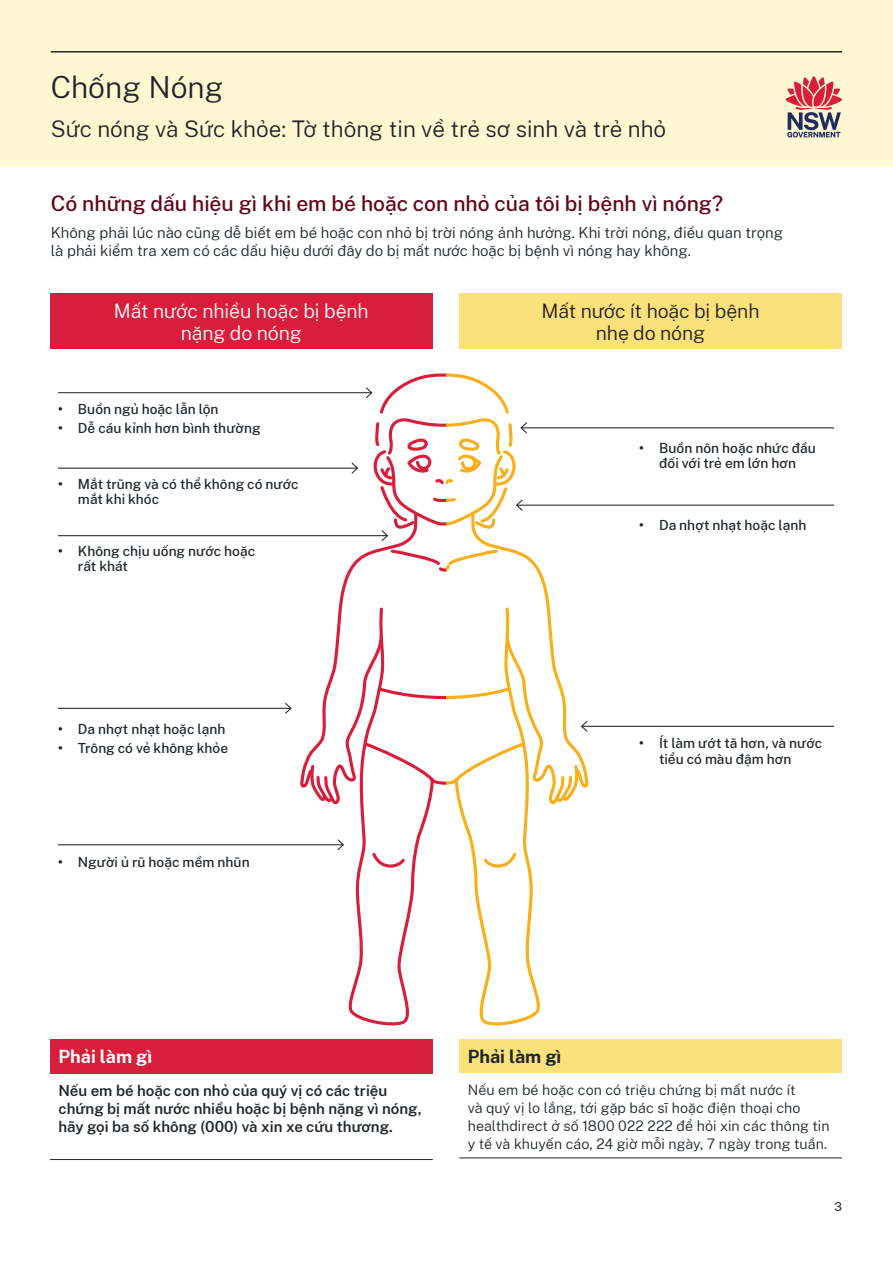
<style>
.page{position:relative;width:893px;height:1263px;background:#fff}
.page>*{position:absolute;margin:0;border:0;box-sizing:border-box;transform-origin:0 0}
.t1{font:300 30px "Public Sans NSW";color:#1f2529}
.t2{font:300 22.5px "Public Sans NSW";color:#1f2529}
.t3{font:500 21px "Public Sans";color:#62041a}
.t4{font:300 19.5px/22.5px "Public Sans NSW";letter-spacing:-.005em;color:#fff;text-align:center}
.t5{font:300 19.5px/22.5px "Public Sans NSW";letter-spacing:-.005em;color:#231f20;text-align:center}
.t6{font:700 18px "Public Sans NSW";color:#1f2529}
.t7{font:700 18px "Public Sans NSW";color:#fff}
.t8{font:300 15px/18px "Public Sans NSW";color:#1f2529}
.t9{font:600 15px/18px "Public Sans NSW";color:#1f2529}
.t10{font:300 14.25px/18px "Public Sans NSW";letter-spacing:.005em;color:#1f2529}
.t11{font:500 13.8px/15.3px "Public Sans NSW";color:#1f2529}
.t12{font:12px "Public Sans NSW";color:#1f2529}
.s1{font-family:"Public Sans";font-weight:700}
</style>
<div class="page">
<div style="left:0;top:0;width:893px;height:166px;background:#fef7d1"></div>
<svg style="left:786px;top:76px;width:56px;height:61px"></svg>
<hr style="left:51px;top:51px;width:791px;height:2px;background:#1f2529">
<hr style="left:58px;top:392px;width:314px;height:1px;background:#1f2529">
<hr style="left:58px;top:468px;width:299px;height:1px;background:#1f2529">
<hr style="left:58px;top:535px;width:329px;height:1px;background:#1f2529">
<hr style="left:58px;top:708px;width:233px;height:1px;background:#1f2529">
<svg style="left:284px;top:702px;width:8px;height:12px"></svg>
<hr style="left:58px;top:844px;width:285px;height:1px;background:#1f2529">
<hr style="left:521px;top:427px;width:313px;height:1px;background:#1f2529">
<hr style="left:517px;top:505px;width:317px;height:1px;background:#1f2529">
<hr style="left:582px;top:726px;width:252px;height:1px;background:#1f2529">
<svg style="left:300px;top:373px;width:289px;height:653px"></svg>
<div style="left:50px;top:294px;width:383px;height:55px;background:#d91e3b"></div>
<div style="left:459px;top:294px;width:383px;height:55px;background:#fbe17a"></div>
<div style="left:459px;top:1039px;width:383px;height:34px;background:#fbe17a"></div>
<hr style="left:459px;top:1157px;width:383px;height:1px;background:#1f2529">
<div style="left:50px;top:1039px;width:383px;height:34px;background:#d91e3b"></div>
<hr style="left:50px;top:1159px;width:383px;height:1px;background:#1f2529">
<h1 class="t1" style="left:51px;top:65px;width:174px">Chống Nóng</h1>
<h2 class="t2" style="left:51px;top:113px;width:617px">Sức nóng và Sức khỏe: Tờ thông tin về trẻ sơ sinh và trẻ nhỏ</h2>
<h3 class="t3" style="left:51px;top:189px;width:674px">Có những dấu hiệu gì khi em bé hoặc con nhỏ của tôi bị bệnh vì nóng?</h3>
<p class="t8" style="left:51px;top:222px;width:734px">Không phải lúc nào cũng dễ biết em bé hoặc con nhỏ bị trời nóng ảnh hưởng. Khi trời nóng, điều quan trọng là phải kiểm tra xem có các dấu hiệu dưới đây do bị mất nước hoặc bị bệnh vì nóng hay không.</p>
<h3 class="t4" style="left:114px;top:298px;width:256px">Mất nước nhiều hoặc bị bệnh nặng do nóng</h3>
<h3 class="t5" style="left:542px;top:298px;width:219px">Mất nước ít hoặc bị bệnh nhẹ do nóng</h3>
<p class="t11" style="left:58px;top:400px;width:162px"><span class="s1">•</span> Buồn ngủ hoặc lẫn lộn</p>
<p class="t11" style="left:58px;top:420px;width:204px"><span class="s1">•</span> Dễ cáu kỉnh hơn bình thường</p>
<p class="t11" style="left:78px;top:475px;width:222px;text-indent:-20px"><span class="s1">•</span> Mắt trũng và có thể không có nước mắt khi khóc</p>
<p class="t11" style="left:78px;top:542px;width:179px;text-indent:-20px"><span class="s1">•</span> Không chịu uống nước hoặc rất khát</p>
<p class="t11" style="left:58px;top:720px;width:169px"><span class="s1">•</span> Da nhợt nhạt hoặc lạnh</p>
<p class="t11" style="left:58px;top:740px;width:172px"><span class="s1">•</span> Trông có vẻ không khỏe</p>
<p class="t11" style="left:58px;top:853px;width:193px"><span class="s1">•</span> Người ủ rũ hoặc mềm nhũn</p>
<p class="t11" style="left:639px;top:439px;width:178px;text-align:center"><span class="s1">•</span> Buồn nôn hoặc nhức đầu đối với trẻ em lớn hơn</p>
<p class="t11" style="left:639px;top:517px;width:169px"><span class="s1">•</span> Da nhợt nhạt hoặc lạnh</p>
<p class="t11" style="left:659px;top:735px;width:165px;text-indent:-20px"><span class="s1">•</span> Ít làm ướt tã hơn, và nước tiểu có màu đậm hơn</p>
<h3 class="t7" style="left:59px;top:1043px;width:95px">Phải làm gì</h3>
<p class="t9" style="left:59px;top:1080px;width:364px">Nếu em bé hoặc con nhỏ của quý vị có các triệu chứng bị mất nước nhiều hoặc bị bệnh nặng vì nóng, hãy gọi ba số không (000) và xin xe cứu thương.</p>
<h3 class="t6" style="left:468px;top:1043px;width:95px">Phải làm gì</h3>
<p class="t10" style="left:468px;top:1080px;width:363px">Nếu em bé hoặc con có triệu chứng bị mất nước ít<br>và quý vị lo lắng, tới gặp bác sĩ hoặc điện thoại cho healthdirect ở số 1800 022 222 để hỏi xin các thông tin y tế và khuyến cáo, 24 giờ mỗi ngày, 7 ngày trong tuần.</p>
<p class="t12" style="left:834px;top:1197px;width:9px">3</p>
</div>
